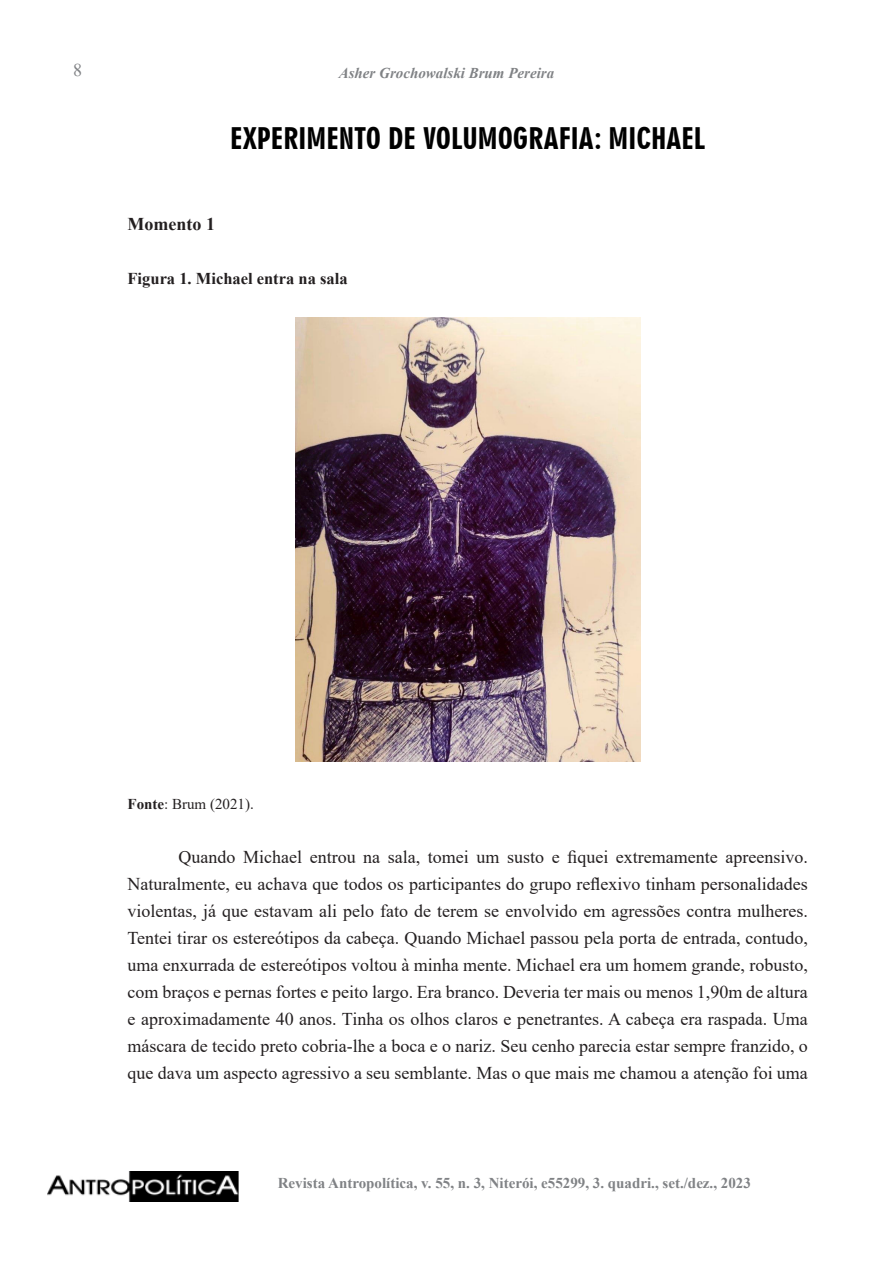
<style>
.page{position:relative;width:893px;height:1263px;background:#fff}
.page>*{position:absolute;margin:0;border:0;box-sizing:border-box;transform-origin:0 0}
.Subtítulos_Antropolí{font:28.5px "Geometric 706 BT Black Condensed B";color:#000}
.t1{font:18px/27px "Times New Roman";color:#231f20;text-align:justify}
.t2{font:700 18px "Times New Roman";color:#231f20}
.t3{font:18px "Times New Roman";color:#808285}
.t4{font:700 16.5px "Times New Roman";color:#231f20}
.t5{font:700 15px "Times New Roman";color:#808285}
.t6{font:italic 700 15px "Times New Roman";color:#808285}
.t7{font:15px "Times New Roman";color:#231f20}
.s1{font-weight:700}
</style>
<div class="page">
<img style="left:47px;top:1171px;width:192px;height:30px">
<img style="left:295px;top:317px;width:345px;height:444px">
<p class="t3" style="left:73px;top:58px;width:10px">8</p>
<p class="t6" style="left:339px;top:63px;width:217px">Asher Grochowalski Brum Pereira</p>
<p class="Subtítulos_Antropolí" style="left:230px;top:122px;width:477px">EXPERIMENTO DE VOLUMOGRAFIA: MICHAEL</p>
<p class="t2" style="left:128px;top:211px;width:89px">Momento 1</p>
<p class="t4" style="left:128px;top:267px;width:221px">Figura 1. Michael entra na sala</p>
<p class="t7" style="left:128px;top:794px;width:128px"><span class="s1">Fonte</span>: Brum (2021).</p>
<p class="t1" style="left:128px;top:843px;width:682px;text-indent:51px">Quando Michael entrou na sala, tomei um susto e fiquei extremamente apreensivo.<br>Naturalmente, eu achava que todos os participantes do grupo reflexivo tinham personalidades violentas, já que estavam ali pelo fato de terem se envolvido em agressões contra mulheres.<br>Tentei tirar os estereótipos da cabeça. Quando Michael passou pela porta de entrada, contudo, uma enxurrada de estereótipos voltou à minha mente. Michael era um homem grande, robusto, com braços e pernas fortes e peito largo. Era branco. Deveria ter mais ou menos 1,90m de altura e aproximadamente 40 anos. Tinha os olhos claros e penetrantes. A cabeça era raspada. Uma máscara de tecido preto cobria-lhe a boca e o nariz. Seu cenho parecia estar sempre franzido, o que dava um aspecto agressivo a seu semblante. Mas o que mais me chamou a atenção foi uma</p>
<p class="t5" style="left:278px;top:1172px;width:475px">Revista Antropolítica, v. 55, n. 3, Niterói, e55299, 3. quadri., set./dez., 2023</p>
</div>
